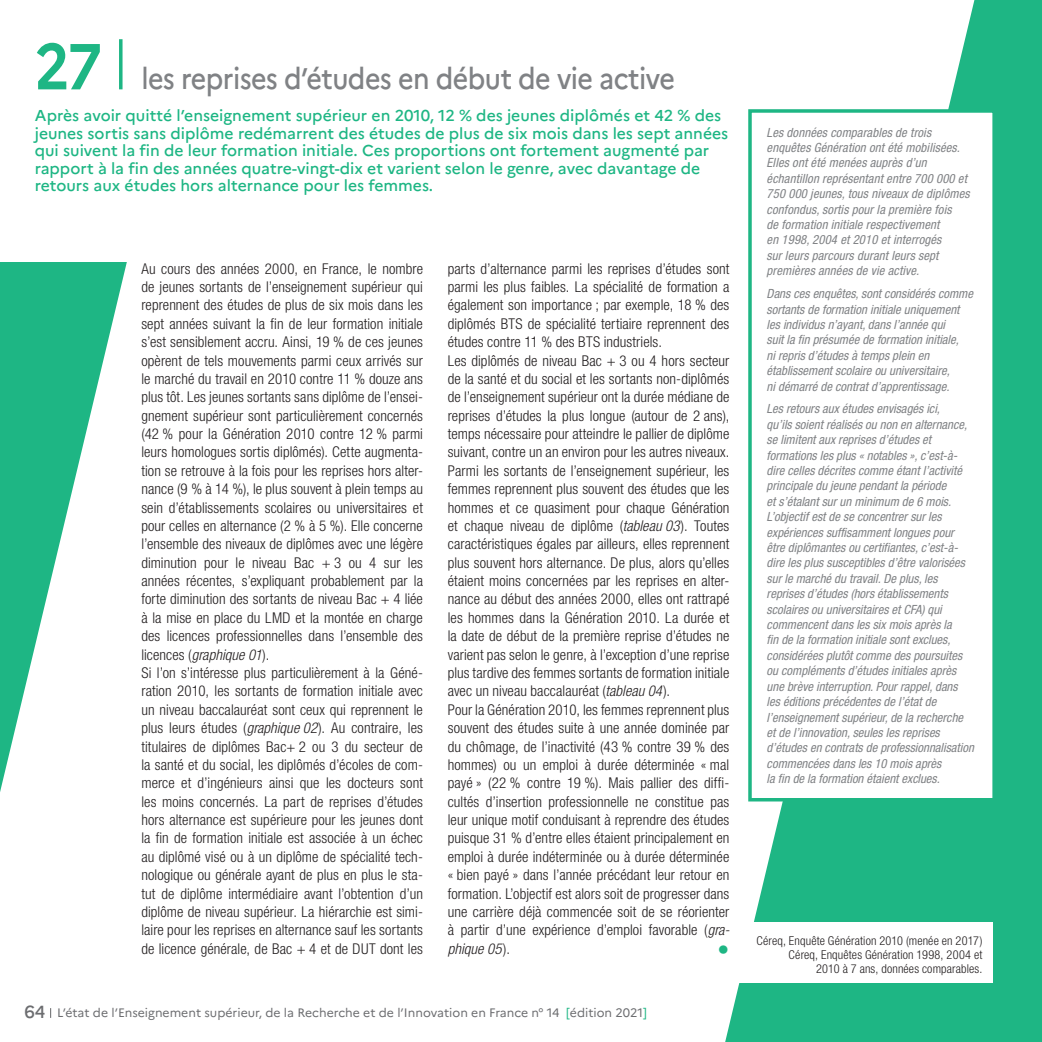
<style>
.page{position:relative;width:1042px;height:1042px;background:#fff}
.page>*{position:absolute;margin:0;border:0;box-sizing:border-box;transform-origin:0 0}
._02_Fiche_Num{font:700 64.75px "Marianne";color:#1eb684;scale:.9 1}
._02_Fiche_Titre{font:500 29.75px "Marianne";letter-spacing:-.02em;color:#808285;scale:.9 1}
._04_Texte_courant{font:300 condensed 23.62px "Helvetica Neue LT Std";color:#1eb684}
._03_Chapo{font:500 15.75px/17.5px "Marianne";color:#1eb684}
._04_Texte_courant-2{font:300 condensed 14.88px/18.4px "Helvetica Neue LT Std";letter-spacing:.005em;color:#231f20;text-align:justify}
._04_Texte_courant_pr{font:300 condensed 14.88px/18.4px "Helvetica Neue LT Std";letter-spacing:.005em;color:#231f20;text-align:justify}
._05_Methode{font:italic condensed 12.6px/15.4px "Helvetica Neue LT Std";color:#808285}
._05_Methode_premier{font:italic condensed 12.6px/15.4px "Helvetica Neue LT Std";letter-spacing:.01em;color:#808285}
.t1{font:12.25px "Marianne";color:#6c6d70}
._06_Sources{font:300 condensed 12.25px/14px "Helvetica Neue LT Std";letter-spacing:.015em;color:#231f20;text-align:right}
._06_Source_premier{font:300 condensed 12.25px "Helvetica Neue LT Std";letter-spacing:.01em;color:#231f20}
.s1{font-style:italic}
.s2{font-weight:500;font-size:17.5px}
.s3{color:#1eb684}
</style>
<div class="page">
<svg style="left:725px;top:0;width:317px;height:1042px;fill:#1eb684"></svg>
<svg style="left:0;top:262px;width:127px;height:756px"></svg>
<svg style="left:119px;top:39px;width:4px;height:50px"></svg>
<div style="left:0;top:109px;width:729px;height:153px;background:#fff"></div>
<svg style="left:746px;top:107px;width:251px;height:696px"></svg>
<div style="left:735px;top:922px;width:257px;height:60px;background:#fff"></div>
<p class="_02_Fiche_Num" style="left:35px;top:27px;width:76px">27</p>
<p class="_02_Fiche_Titre" style="left:141px;top:61px;width:594px">les reprises d’études en début de vie active</p>
<p class="_03_Chapo" style="left:35px;top:107px;width:695px">Après avoir quitté l’enseignement supérieur en 2010, 12 % des jeunes diplômés et 42 % des jeunes sortis sans diplôme redémarrent des études de plus de six mois dans les sept années qui suivent la fin de leur formation initiale. Ces proportions ont fortement augmenté par rapport à la fin des années quatre-vingt-dix et varient selon le genre, avec davantage de retours aux études hors alternance pour les femmes.</p>
<p class="_04_Texte_courant_pr" style="left:141px;top:259px;width:283px">Au cours des années 2000, en France, le nombre de jeunes sortants de l’enseignement supérieur qui reprennent des études de plus de six mois dans les sept années suivant la fin de leur formation initiale s’est sensiblement accru. Ainsi, 19 % de ces jeunes opèrent de tels mouvements parmi ceux arrivés sur le marché du travail en 2010 contre 11 % douze ans plus tôt. Les jeunes sortants sans diplôme de l’ensei&shy;gnement supérieur sont particulièrement concernés (42 % pour la Génération 2010 contre 12 % parmi leurs homologues sortis diplômés). Cette augmenta&shy;tion se retrouve à la fois pour les reprises hors alter&shy;nance (9 % à 14 %), le plus souvent à plein temps au sein d’établissements scolaires ou universitaires et pour celles en alternance (2 % à 5 %). Elle concerne l’ensemble des niveaux de diplômes avec une légère diminution pour le niveau Bac + 3 ou 4 sur les années récentes, s’expliquant probablement par la forte diminution des sortants de niveau Bac + 4 liée à la mise en place du LMD et la montée en charge des licences professionnelles dans l’ensemble des licences (<span class="s1">graphique 01</span>).</p>
<p class="_04_Texte_courant-2" style="left:141px;top:663px;width:283px">Si l’on s’intéresse plus particulièrement à la Géné&shy;ration 2010, les sortants de formation initiale avec un niveau baccalauréat sont ceux qui reprennent le plus leurs études (<span class="s1">graphique 02</span>). Au contraire, les titulaires de diplômes Bac+ 2 ou 3 du secteur de la santé et du social, les diplômés d’écoles de com&shy;merce et d’ingénieurs ainsi que les docteurs sont les moins concernés. La part de reprises d’études hors alternance est supérieure pour les jeunes dont la fin de formation initiale est associée à un échec au diplômé visé ou à un diplôme de spécialité tech&shy;nologique ou générale ayant de plus en plus le sta&shy;tut de diplôme intermédiaire avant l’obtention d’un diplôme de niveau supérieur. La hiérarchie est simi&shy;laire pour les reprises en alternance sauf les sortants de licence générale, de Bac + 4 et de DUT dont les</p>
<p class="_04_Texte_courant-2" style="left:448px;top:259px;width:283px">parts d’alternance parmi les reprises d’études sont parmi les plus faibles. La spécialité de formation a également son importance ; par exemple, 18 % des diplômés BTS de spécialité tertiaire reprennent des études contre 11 % des BTS industriels.</p>
<p class="_04_Texte_courant-2" style="left:448px;top:351px;width:283px">Les diplômés de niveau Bac + 3 ou 4 hors secteur de la santé et du social et les sortants non-diplômés de l’enseignement supérieur ont la durée médiane de reprises d’études la plus longue (autour de 2 ans), temps nécessaire pour atteindre le pallier de diplôme suivant, contre un an environ pour les autres niveaux.</p>
<p class="_04_Texte_courant-2" style="left:448px;top:461px;width:283px">Parmi les sortants de l’enseignement supérieur, les femmes reprennent plus souvent des études que les hommes et ce quasiment pour chaque Génération et chaque niveau de diplôme (<span class="s1">tableau 03</span>). Toutes caractéristiques égales par ailleurs, elles reprennent plus souvent hors alternance. De plus, alors qu’elles étaient moins concernées par les reprises en alter&shy;nance au début des années 2000, elles ont rattrapé les hommes dans la Génération 2010. La durée et la date de début de la première reprise d’études ne varient pas selon le genre, à l’exception d’une reprise plus tardive des femmes sortants de formation initiale avec un niveau baccalauréat (<span class="s1">tableau 04</span>).</p>
<p class="_04_Texte_courant-2" style="left:448px;top:700px;width:283px">Pour la Génération 2010, les femmes reprennent plus souvent des études suite à une année dominée par du chômage, de l’inactivité (43 % contre 39 % des hommes) ou un emploi à durée déterminée « mal payé » (22 % contre 19 %). Mais pallier des diffi&shy;cultés d’insertion professionnelle ne constitue pas leur unique motif conduisant à reprendre des études puisque 31 % d’entre elles étaient principalement en emploi à durée indéterminée ou à durée déterminée « bien payé » dans l’année précédant leur retour en formation. L’objectif est alors soit de progresser dans une carrière déjà commencée soit de se réorienter à partir d’une expérience d’emploi favorable (<span class="s1">gra&shy;phique 05</span>).</p>
<p class="_04_Texte_courant" style="left:717px;top:936px;width:13px">•</p>
<p class="t1" style="left:24px;top:1005px;width:624px"><span class="s2">64</span> L’état de l’Enseignement supérieur, de la Recherche et de l’Innovation en France n° 14 <span class="s3">[</span>édition 2021<span class="s3">]</span></p>
<p class="_05_Methode_premier" style="left:766px;top:125px;width:204px">Les données comparables de trois enquêtes Génération ont été mobilisées.<br>Elles ont été menées auprès d’un échantillon représentant entre 700 000 et 750 000 jeunes, tous niveaux de diplômes confondus, sortis pour la première fois<br>de formation initiale respectivement<br>en 1998, 2004 et 2010 et interrogés<br>sur leurs parcours durant leurs sept premières années de vie active.</p>
<p class="_05_Methode" style="left:766px;top:286px;width:208px">Dans ces enquêtes, sont considérés comme sortants de formation initiale uniquement les individus n’ayant, dans l’année qui<br>suit la fin présumée de formation initiale,<br>ni repris d’études à temps plein en établissement scolaire ou universitaire,<br>ni démarré de contrat d’apprentissage.</p>
<p class="_05_Methode" style="left:766px;top:401px;width:209px">Les retours aux études envisagés ici,<br>qu’ils soient réalisés ou non en alternance, se limitent aux reprises d’études et formations les plus « notables », c’est-à&shy;dire celles décrites comme étant l’activité principale du jeune pendant la période<br>et s’étalant sur un minimum de 6 mois.<br>L’objectif est de se concentrer sur les expériences suffisamment longues pour être diplômantes ou certifiantes, c’est-à&shy;dire les plus susceptibles d’être valorisées sur le marché du travail. De plus, les reprises d’études (hors établissements scolaires ou universitaires et CFA) qui commencent dans les six mois après la<br>fin de la formation initiale sont exclues, considérées plutôt comme des poursuites ou compléments d’études initiales après une brève interruption. Pour rappel, dans les éditions précédentes de l’état de l’enseignement supérieur, de la recherche et de l’innovation, seules les reprises d’études en contrats de professionnalisation commencées dans les 10 mois après<br>la fin de la formation étaient exclues.</p>
<p class="_06_Source_premier" style="left:756px;top:933px;width:227px">Céreq, Enquête Génération 2010 (menée en 2017)</p>
<p class="_06_Sources" style="left:788px;top:947px;width:195px">Céreq, Enquêtes Génération 1998, 2004 et<br>2010 à 7 ans, données comparables.</p>
</div>
